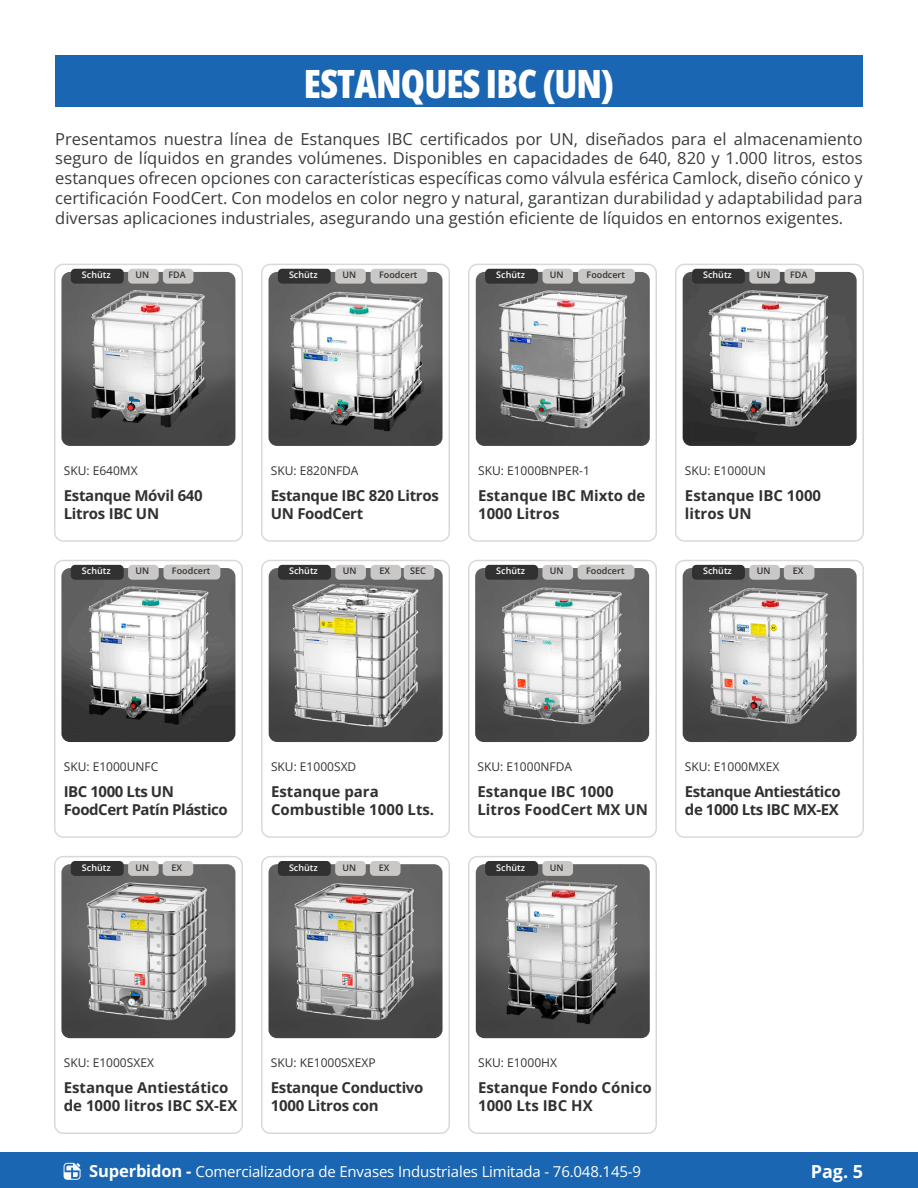
<style>
.page{position:relative;width:918px;height:1188px;background:#fff}
.page>*{position:absolute;margin:0;border:0;box-sizing:border-box;transform-origin:0 0}
.t1{font:800 39px "Open Sans Condensed";letter-spacing:-.02em;color:#fff}
.t2{font:700 18px "Open Sans";color:#fff}
.t3{font:16.5px/19.8px "Open Sans";color:#383c3f;text-align:justify}
.t4{font:700 15px/18px "Open Sans";color:#323131}
.t5{font:700 15px/18px "Open Sans";letter-spacing:-.02em;color:#323131}
.t6{font:700 15px/18px "Open Sans";letter-spacing:-.03em;color:#323131}
.t7{font:15px "Open Sans";letter-spacing:-.01em;color:#fff}
.t8{font:12px "Open Sans";color:#323131}
.t9{font:600 9px "Open Sans";color:#323131}
.t10{font:600 9px "Open Sans";color:#fff}
.s1{font-weight:700;font-size:16.5px}
</style>
<div class="page">
<div style="left:0;top:1153px;width:918px;height:35px;background:#1a66b2"></div>
<svg style="left:64px;top:1163px;width:16px;height:17px"></svg>
<div style="left:55px;top:55px;width:808px;height:52px;background:#1a66b2"></div>
<div style="left:54px;top:264px;width:189px;height:278px;border:2px solid #393d3f;border-radius:9px"></div>
<img style="left:61px;top:272px;width:174px;height:174px">
<div style="left:71px;top:269px;width:53px;height:15px;background:#323131;border-radius:4px"></div>
<div style="left:128px;top:269px;width:31px;height:15px;background:#cac8c7;border-radius:4px"></div>
<div style="left:163px;top:269px;width:30px;height:15px;background:#cac8c7;border-radius:4px"></div>
<div style="left:261px;top:264px;width:189px;height:278px;border:2px solid #393d3f;border-radius:9px"></div>
<img style="left:269px;top:272px;width:174px;height:174px">
<div style="left:278px;top:269px;width:53px;height:15px;background:#323131;border-radius:4px"></div>
<div style="left:335px;top:269px;width:31px;height:15px;background:#cac8c7;border-radius:4px"></div>
<div style="left:468px;top:264px;width:189px;height:278px;border:2px solid #393d3f;border-radius:9px"></div>
<img style="left:476px;top:272px;width:174px;height:174px">
<div style="left:485px;top:269px;width:53px;height:15px;background:#323131;border-radius:4px"></div>
<div style="left:542px;top:269px;width:31px;height:15px;background:#cac8c7;border-radius:4px"></div>
<div style="left:675px;top:264px;width:189px;height:278px;border:2px solid #393d3f;border-radius:9px"></div>
<img style="left:683px;top:272px;width:174px;height:174px">
<div style="left:692px;top:269px;width:53px;height:15px;background:#323131;border-radius:4px"></div>
<div style="left:749px;top:269px;width:31px;height:15px;background:#cac8c7;border-radius:4px"></div>
<div style="left:54px;top:560px;width:189px;height:278px;border:2px solid #393d3f;border-radius:9px"></div>
<img style="left:61px;top:568px;width:174px;height:174px">
<div style="left:71px;top:565px;width:53px;height:15px;background:#323131;border-radius:4px"></div>
<div style="left:128px;top:565px;width:31px;height:15px;background:#cac8c7;border-radius:4px"></div>
<div style="left:468px;top:856px;width:189px;height:278px;border:2px solid #393d3f;border-radius:9px"></div>
<img style="left:476px;top:864px;width:174px;height:174px">
<div style="left:485px;top:861px;width:53px;height:15px;background:#323131;border-radius:4px"></div>
<div style="left:542px;top:861px;width:31px;height:15px;background:#cac8c7;border-radius:4px"></div>
<div style="left:261px;top:560px;width:189px;height:278px;border:2px solid #393d3f;border-radius:9px"></div>
<img style="left:269px;top:568px;width:174px;height:174px">
<div style="left:278px;top:565px;width:53px;height:15px;background:#323131;border-radius:4px"></div>
<div style="left:335px;top:565px;width:31px;height:15px;background:#cac8c7;border-radius:4px"></div>
<div style="left:371px;top:565px;width:30px;height:15px;background:#cac8c7;border-radius:4px"></div>
<div style="left:404px;top:565px;width:30px;height:15px;background:#cac8c7;border-radius:4px"></div>
<div style="left:54px;top:856px;width:189px;height:278px;border:2px solid #393d3f;border-radius:9px"></div>
<img style="left:61px;top:864px;width:174px;height:174px">
<div style="left:71px;top:861px;width:53px;height:15px;background:#323131;border-radius:4px"></div>
<div style="left:128px;top:861px;width:31px;height:15px;background:#cac8c7;border-radius:4px"></div>
<div style="left:163px;top:861px;width:30px;height:15px;background:#cac8c7;border-radius:4px"></div>
<div style="left:675px;top:560px;width:189px;height:278px;border:2px solid #393d3f;border-radius:9px"></div>
<img style="left:683px;top:568px;width:174px;height:174px">
<div style="left:692px;top:565px;width:53px;height:15px;background:#323131;border-radius:4px"></div>
<div style="left:749px;top:565px;width:31px;height:15px;background:#cac8c7;border-radius:4px"></div>
<div style="left:261px;top:856px;width:189px;height:278px;border:2px solid #393d3f;border-radius:9px"></div>
<img style="left:269px;top:864px;width:174px;height:174px">
<div style="left:278px;top:861px;width:53px;height:15px;background:#323131;border-radius:4px"></div>
<div style="left:335px;top:861px;width:31px;height:15px;background:#cac8c7;border-radius:4px"></div>
<div style="left:468px;top:560px;width:189px;height:278px;border:2px solid #393d3f;border-radius:9px"></div>
<img style="left:475px;top:568px;width:174px;height:174px">
<div style="left:485px;top:565px;width:53px;height:15px;background:#323131;border-radius:4px"></div>
<div style="left:542px;top:565px;width:31px;height:15px;background:#cac8c7;border-radius:4px"></div>
<div style="left:371px;top:269px;width:56px;height:15px;background:#cac8c7;border-radius:4px"></div>
<div style="left:163px;top:565px;width:57px;height:15px;background:#cac8c7;border-radius:4px"></div>
<div style="left:578px;top:565px;width:57px;height:15px;background:#cac8c7;border-radius:4px"></div>
<div style="left:578px;top:269px;width:57px;height:15px;background:#cac8c7;border-radius:4px"></div>
<div style="left:784px;top:269px;width:31px;height:15px;background:#cac8c7;border-radius:4px"></div>
<div style="left:784px;top:565px;width:30px;height:15px;background:#cac8c7;border-radius:4px"></div>
<div style="left:370px;top:861px;width:31px;height:15px;background:#cac8c7;border-radius:4px"></div>
<p class="t1" style="left:304px;top:54px;width:312px">ESTANQUES IBC (UN)</p>
<p class="t3" style="left:55px;top:128px;width:809px">Presentamos nuestra línea de Estanques IBC certificados por UN, diseñados para el almacenamiento seguro de líquidos en grandes volúmenes. Disponibles en capacidades de 640, 820 y 1.000 litros, estos estanques ofrecen opciones con características específicas como válvula esférica Camlock, diseño cónico y certificación FoodCert. Con modelos en color negro y natural, garantizan durabilidad y adaptabilidad para diversas aplicaciones industriales, asegurando una gestión eficiente de líquidos en entornos exigentes.</p>
<p class="t10" style="left:82px;top:269px;width:30px">Schütz</p>
<p class="t9" style="left:135px;top:269px;width:15px">UN</p>
<p class="t9" style="left:168px;top:269px;width:19px">FDA</p>
<p class="t10" style="left:289px;top:269px;width:30px">Schütz</p>
<p class="t9" style="left:343px;top:269px;width:15px">UN</p>
<p class="t9" style="left:379px;top:269px;width:40px">Foodcert</p>
<p class="t10" style="left:496px;top:269px;width:30px">Schütz</p>
<p class="t9" style="left:550px;top:269px;width:15px">UN</p>
<p class="t9" style="left:587px;top:269px;width:40px">Foodcert</p>
<p class="t9" style="left:790px;top:269px;width:19px">FDA</p>
<p class="t10" style="left:703px;top:269px;width:30px">Schütz</p>
<p class="t9" style="left:757px;top:269px;width:15px">UN</p>
<p class="t8" style="left:64px;top:462px;width:75px">SKU: E640MX</p>
<p class="t5" style="left:64px;top:486px;width:141px">Estanque Móvil 640<br>Litros IBC UN</p>
<p class="t8" style="left:271px;top:462px;width:89px">SKU: E820NFDA</p>
<p class="t5" style="left:271px;top:486px;width:170px">Estanque IBC 820 Litros<br>UN FoodCert</p>
<p class="t8" style="left:478px;top:462px;width:113px">SKU: E1000BNPER-1</p>
<p class="t4" style="left:478px;top:486px;width:169px">Estanque IBC Mixto de<br>1000 Litros</p>
<p class="t8" style="left:685px;top:462px;width:82px">SKU: E1000UN</p>
<p class="t4" style="left:685px;top:486px;width:138px">Estanque IBC 1000 litros UN</p>
<p class="t10" style="left:82px;top:565px;width:30px">Schütz</p>
<p class="t9" style="left:135px;top:565px;width:15px">UN</p>
<p class="t9" style="left:172px;top:565px;width:40px">Foodcert</p>
<p class="t9" style="left:586px;top:565px;width:40px">Foodcert</p>
<p class="t10" style="left:496px;top:565px;width:30px">Schütz</p>
<p class="t9" style="left:550px;top:565px;width:15px">UN</p>
<p class="t10" style="left:289px;top:565px;width:30px">Schütz</p>
<p class="t9" style="left:343px;top:565px;width:15px">UN</p>
<p class="t9" style="left:379px;top:565px;width:12px">EX</p>
<p class="t9" style="left:410px;top:565px;width:17px">SEC</p>
<p class="t10" style="left:703px;top:565px;width:30px">Schütz</p>
<p class="t9" style="left:757px;top:565px;width:15px">UN</p>
<p class="t9" style="left:793px;top:565px;width:12px">EX</p>
<p class="t8" style="left:64px;top:759px;width:96px">SKU: E1000UNFC</p>
<p class="t6" style="left:64px;top:782px;width:165px">IBC 1000 Lts UN<br>FoodCert Patín Plástico</p>
<p class="t10" style="left:82px;top:861px;width:30px">Schütz</p>
<p class="t9" style="left:135px;top:861px;width:15px">UN</p>
<p class="t9" style="left:172px;top:861px;width:12px">EX</p>
<p class="t8" style="left:271px;top:759px;width:87px">SKU: E1000SXD</p>
<p class="t4" style="left:271px;top:782px;width:165px">Estanque para<br>Combustible 1000 Lts.</p>
<p class="t10" style="left:289px;top:861px;width:30px">Schütz</p>
<p class="t9" style="left:343px;top:861px;width:15px">UN</p>
<p class="t9" style="left:379px;top:861px;width:12px">EX</p>
<p class="t8" style="left:477px;top:759px;width:96px">SKU: E1000NFDA</p>
<p class="t4" style="left:477px;top:782px;width:172px">Estanque IBC 1000<br>Litros FoodCert MX UN</p>
<p class="t10" style="left:496px;top:861px;width:30px">Schütz</p>
<p class="t9" style="left:550px;top:861px;width:15px">UN</p>
<p class="t8" style="left:685px;top:759px;width:96px">SKU: E1000MXEX</p>
<p class="t6" style="left:685px;top:782px;width:157px">Estanque Antiestático de 1000 Lts IBC MX-EX</p>
<p class="t8" style="left:64px;top:1055px;width:92px">SKU: E1000SXEX</p>
<p class="t4" style="left:64px;top:1078px;width:175px">Estanque Antiestático de 1000 litros IBC SX-EX</p>
<p class="t8" style="left:271px;top:1055px;width:106px">SKU: KE1000SXEXP</p>
<p class="t5" style="left:271px;top:1078px;width:154px">Estanque Conductivo<br>1000 Litros con</p>
<p class="t8" style="left:478px;top:1055px;width:80px">SKU: E1000HX</p>
<p class="t4" style="left:478px;top:1078px;width:175px">Estanque Fondo Cónico<br>1000 Lts IBC HX</p>
<p class="t7" style="left:89px;top:1161px;width:553px"><span class="s1">Superbidon -</span> Comercializadora de Envases Industriales Limitada - 76.048.145-9</p>
<p class="t2" style="left:811px;top:1159px;width:54px">Pag. 5</p>
</div>
